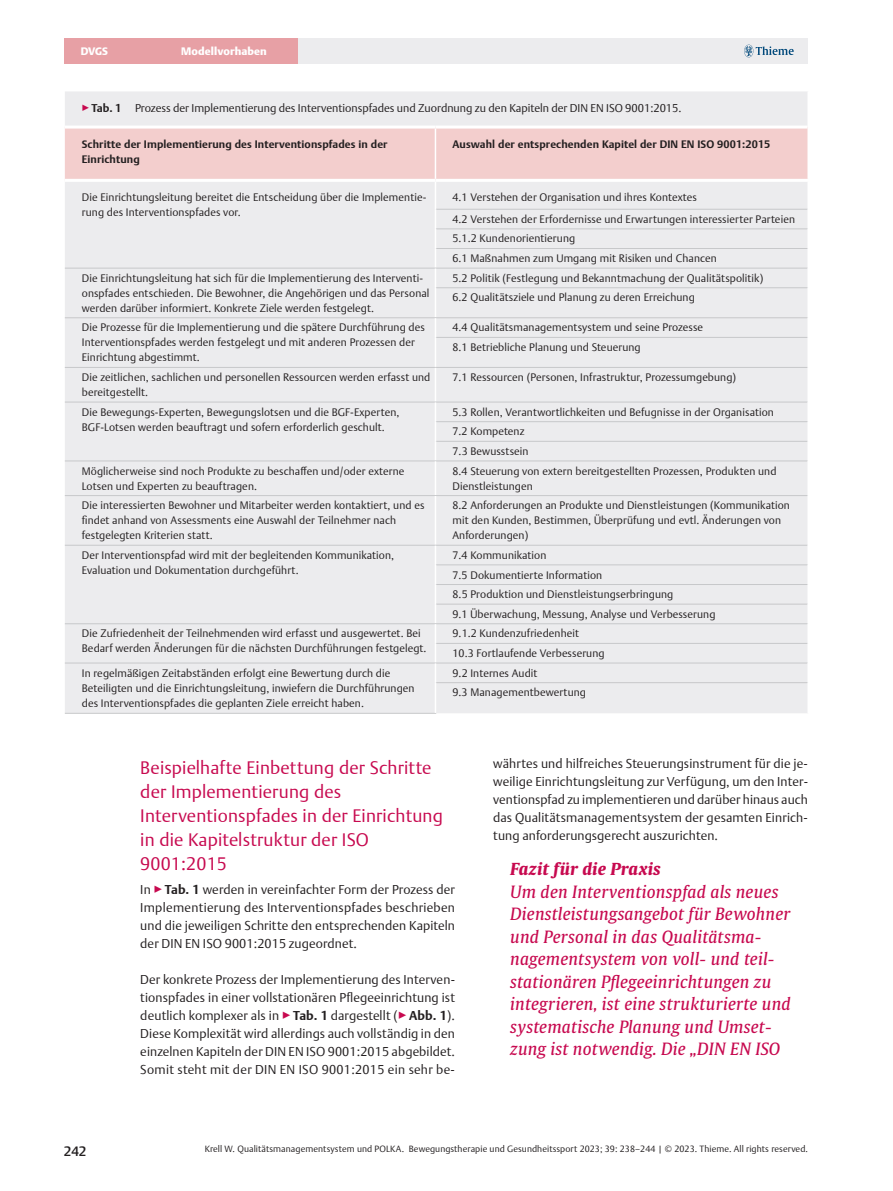
<style>
.page{position:relative;width:893px;height:1191px;background:#fff}
.page>*{position:absolute;margin:0;border:0;box-sizing:border-box;transform-origin:0 0}
.t1{font:300 18px/24px "Thieme Argo 2011";letter-spacing:.01em;color:#c7094f}
.t2{font:italic 16.5px/22.5px "Thieme Gulliver 2011";letter-spacing:.01em;color:#c7094f}
.t3{font:italic 700 16.5px "Thieme Gulliver 2011";letter-spacing:.01em;color:#c7094f}
.t4{font:500 13.5px "Thieme Argo 2011";color:#231f20}
.t5{font:300 12.75px/18px "Thieme Argo 2011";letter-spacing:.01em;color:#231f20;text-align:justify}
.t6{font:300 11.25px "Thieme Argo 2011";color:#231f20}
.t7{font:300 10.8px/15px "Thieme Argo 2011";letter-spacing:.01em;color:#231f20}
.t8{font:700 10.8px/15px "Thieme Argo 2011";letter-spacing:.01em;color:#231f20}
.t9{font:900 10.8px "Thieme Argo 2011";letter-spacing:.01em;color:#fff}
.t10{font:300 9px "Thieme Argo 2011";letter-spacing:.01em;color:#231f20}
.s1{color:#c7094f}
.s2{font-weight:700}
</style>
<div class="page">
<div style="left:298px;top:38px;width:510px;height:26px;background:#ececee"></div>
<div style="left:64px;top:38px;width:234px;height:26px;background:#e7a0a5"></div>
<svg style="left:744px;top:45px;width:50px;height:12px"></svg>
<div style="left:65px;top:91px;width:742px;height:622px;background:#ececee"></div>
<hr style="left:65px;top:126px;width:370px;height:3px;background:#fff">
<hr style="left:435px;top:126px;width:372px;height:3px;background:#fff">
<svg style="left:65px;top:127px;width:743px;height:210px"></svg>
<hr style="left:436px;top:337px;width:371px;height:1px;background:#c7c8ca">
<hr style="left:435px;top:337px;width:1px;height:30px;background:#fff">
<hr style="left:65px;top:367px;width:742px;height:1px;background:#c7c8ca">
<hr style="left:435px;top:368px;width:1px;height:34px;background:#fff">
<hr style="left:65px;top:402px;width:742px;height:1px;background:#c7c8ca">
<hr style="left:436px;top:421px;width:371px;height:1px;background:#c7c8ca">
<hr style="left:436px;top:441px;width:371px;height:1px;background:#c7c8ca">
<svg style="left:435px;top:402px;width:1px;height:58px"></svg>
<hr style="left:65px;top:460px;width:742px;height:1px;background:#c7c8ca">
<hr style="left:435px;top:461px;width:1px;height:34px;background:#fff">
<hr style="left:65px;top:495px;width:742px;height:1px;background:#c7c8ca">
<hr style="left:435px;top:496px;width:1px;height:49px;background:#fff">
<hr style="left:65px;top:545px;width:742px;height:1px;background:#c7c8ca">
<hr style="left:436px;top:564px;width:371px;height:1px;background:#c7c8ca">
<hr style="left:436px;top:584px;width:371px;height:1px;background:#c7c8ca">
<hr style="left:436px;top:604px;width:371px;height:1px;background:#c7c8ca">
<hr style="left:65px;top:623px;width:742px;height:1px;background:#c7c8ca">
<hr style="left:436px;top:643px;width:371px;height:1px;background:#c7c8ca">
<hr style="left:65px;top:662px;width:370px;height:1px;background:#c7c8ca">
<hr style="left:65px;top:713px;width:371px;height:1px;background:#c7c8ca">
<hr style="left:435px;top:662px;width:372px;height:1px;background:#c7c8ca">
<svg style="left:435px;top:545px;width:1px;height:137px"></svg>
<hr style="left:436px;top:682px;width:371px;height:1px;background:#c7c8ca">
<hr style="left:435px;top:682px;width:1px;height:31px;background:#fff">
<p class="t9" style="left:81px;top:45px;width:29px">DVGS</p>
<p class="t9" style="left:181px;top:45px;width:87px">Modellvorhaben</p>
<p class="t6" style="left:82px;top:101px;width:601px"><span class="s1">▶</span><span class="s2">Tab. 1</span> Prozess der Implementierung des Interventionspfades und Zuordnung zu den Kapiteln der DIN EN ISO 9001:2015.</p>
<p class="t8" style="left:82px;top:137px;width:307px">Schritte der Implementierung des Interventionspfades in der<br>Einrichtung</p>
<p class="t8" style="left:452px;top:137px;width:319px">Auswahl der entsprechenden Kapitel der DIN EN ISO 9001:2015</p>
<p class="t7" style="left:82px;top:189px;width:346px">Die Einrichtungsleitung bereitet die Entscheidung über die Implementie&shy;rung des Interventionspfades vor.</p>
<p class="t7" style="left:452px;top:185px;width:344px;line-height:22.2px">4.1 Verstehen der Organisation und ihres Kontextes<br>4.2 Verstehen der Erfordernisse und Erwartungen interessierter Parteien</p>
<p class="t7" style="left:452px;top:228px;width:266px;line-height:19.6px">5.1.2 Kundenorientierung<br>6.1 Maßnahmen zum Umgang mit Risiken und Chancen</p>
<p class="t7" style="left:82px;top:270px;width:349px">Die Einrichtungsleitung hat sich für die Implementierung des Interventi&shy;onspfades entschieden. Die Bewohner, die Angehörigen und das Personal werden darüber informiert. Konkrete Ziele werden festgelegt.</p>
<p class="t7" style="left:452px;top:268px;width:312px;line-height:19.6px">5.2 Politik (Festlegung und Bekanntmachung der Qualitätspolitik)<br>6.2 Qualitätsziele und Planung zu deren Erreichung</p>
<p class="t7" style="left:82px;top:320px;width:345px">Die Prozesse für die Implementierung und die spätere Durchführung des<br>Interventionspfades werden festgelegt und mit anderen Prozessen der<br>Einrichtung abgestimmt.</p>
<p class="t7" style="left:452px;top:317px;width:252px;line-height:19.6px">4.4 Qualitätsmanagementsystem und seine Prozesse<br>8.1 Betriebliche Planung und Steuerung</p>
<p class="t7" style="left:82px;top:369px;width:350px">Die zeitlichen, sachlichen und personellen Ressourcen werden erfasst und bereitgestellt.</p>
<p class="t7" style="left:452px;top:369px;width:285px">7.1 Ressourcen (Personen, Infrastruktur, Prozessumgebung)</p>
<p class="t7" style="left:82px;top:404px;width:319px">Die Bewegungs-Experten, Bewegungslotsen und die BGF-Experten,<br>BGF-Lotsen werden beauftragt und sofern erforderlich geschult.</p>
<p class="t7" style="left:452px;top:402px;width:323px;line-height:19.6px">5.3 Rollen, Verantwortlichkeiten und Befugnisse in der Organisation<br>7.2 Kompetenz<br>7.3 Bewusstsein</p>
<p class="t7" style="left:82px;top:463px;width:324px">Möglicherweise sind noch Produkte zu beschaffen und/oder externe<br>Lotsen und Experten zu beauftragen.</p>
<p class="t7" style="left:452px;top:463px;width:326px">8.4 Steuerung von extern bereitgestellten Prozessen, Produkten und<br>Dienstleistungen</p>
<p class="t7" style="left:82px;top:497px;width:344px">Die interessierten Bewohner und Mitarbeiter werden kontaktiert, und es findet anhand von Assessments eine Auswahl der Teilnehmer nach festgelegten Kriterien statt.</p>
<p class="t7" style="left:452px;top:497px;width:339px">8.2 Anforderungen an Produkte und Dienstleistungen (Kommunikation mit den Kunden, Bestimmen, Überprüfung und evtl. Änderungen von<br>Anforderungen)</p>
<p class="t7" style="left:82px;top:547px;width:314px">Der Interventionspfad wird mit der begleitenden Kommunikation,<br>Evaluation und Dokumentation durchgeführt.</p>
<p class="t7" style="left:452px;top:545px;width:265px;line-height:19.6px">7.4 Kommunikation<br>7.5 Dokumentierte Information<br>8.5 Produktion und Dienstleistungserbringung<br>9.1 Überwachung, Messung, Analyse und Verbesserung</p>
<p class="t7" style="left:82px;top:625px;width:346px">Die Zufriedenheit der Teilnehmenden wird erfasst und ausgewertet. Bei<br>Bedarf werden Änderungen für die nächsten Durchführungen festgelegt.</p>
<p class="t7" style="left:452px;top:623px;width:154px;line-height:19.6px">9.1.2 Kundenzufriedenheit<br>10.3 Fortlaufende Verbesserung</p>
<p class="t7" style="left:82px;top:665px;width:334px">In regelmäßigen Zeitabständen erfolgt eine Bewertung durch die<br>Beteiligten und die Einrichtungsleitung, inwiefern die Durchführungen des Interventionspfades die geplanten Ziele erreicht haben.</p>
<p class="t7" style="left:452px;top:662px;width:135px;line-height:19.6px">9.2 Internes Audit<br>9.3 Managementbewertung</p>
<p class="t4" style="left:64px;top:1143px;width:24px">242</p>
<h1 class="t1" style="left:140px;top:755px;width:304px">Beispielhafte Einbettung der Schritte der Implementierung des<br>Interventionspfades in der Einrichtung in die Kapitelstruktur der ISO<br>9001:2015</h1>
<p class="t5" style="left:140px;top:880px;width:316px">In <span class="s1">▶</span><span class="s2">Tab. 1</span> werden in vereinfachter Form der Prozess der Implementierung des Interventionspfades beschrieben und die jeweiligen Schritte den entsprechenden Kapiteln der DIN EN ISO 9001:2015 zugeordnet.</p>
<p class="t5" style="left:140px;top:970px;width:316px">Der konkrete Prozess der Implementierung des Interven&shy;tionspfades in einer vollstationären Pflegeeinrichtung ist deutlich komplexer als in <span class="s1">▶</span><span class="s2">Tab. 1</span> dargestellt ( <span class="s1">▶</span><span class="s2">Abb. 1</span> ).<br>Diese Komplexität wird allerdings auch vollständig in den einzelnen Kapiteln der DIN EN ISO 9001:2015 abgebildet.<br>Somit steht mit der DIN EN ISO 9001:2015 ein sehr be-</p>
<p class="t5" style="left:493px;top:754px;width:316px">währtes und hilfreiches Steuerungsinstrument für die je&shy;weilige Einrichtungsleitung zur Verfügung, um den Inter&shy;ventionspfad zu implementieren und darüber hinaus auch das Qualitätsmanagementsystem der gesamten Einrich&shy;tung anforderungsgerecht auszurichten.</p>
<h2 class="t3" style="left:510px;top:862px;width:152px">Fazit für die Praxis</h2>
<p class="t2" style="left:510px;top:881px;width:282px">Um den Interventionspfad als neues Dienstleistungsangebot für Bewohner und Personal in das Qualitätsma&shy;nagementsystem von voll- und teil&shy;stationären Pflegeeinrichtungen zu integrieren, ist eine strukturierte und systematische Planung und Umset&shy;zung ist notwendig. Die „DIN EN ISO</p>
<p class="t10" style="left:205px;top:1143px;width:605px">Krell W. Qualitätsmanagementsystem und POLKA. Bewegungstherapie und Gesundheitssport 2023 ; 39 : 238 – 244 | © 2023 . Thieme. All rights reserved.</p>
</div>
